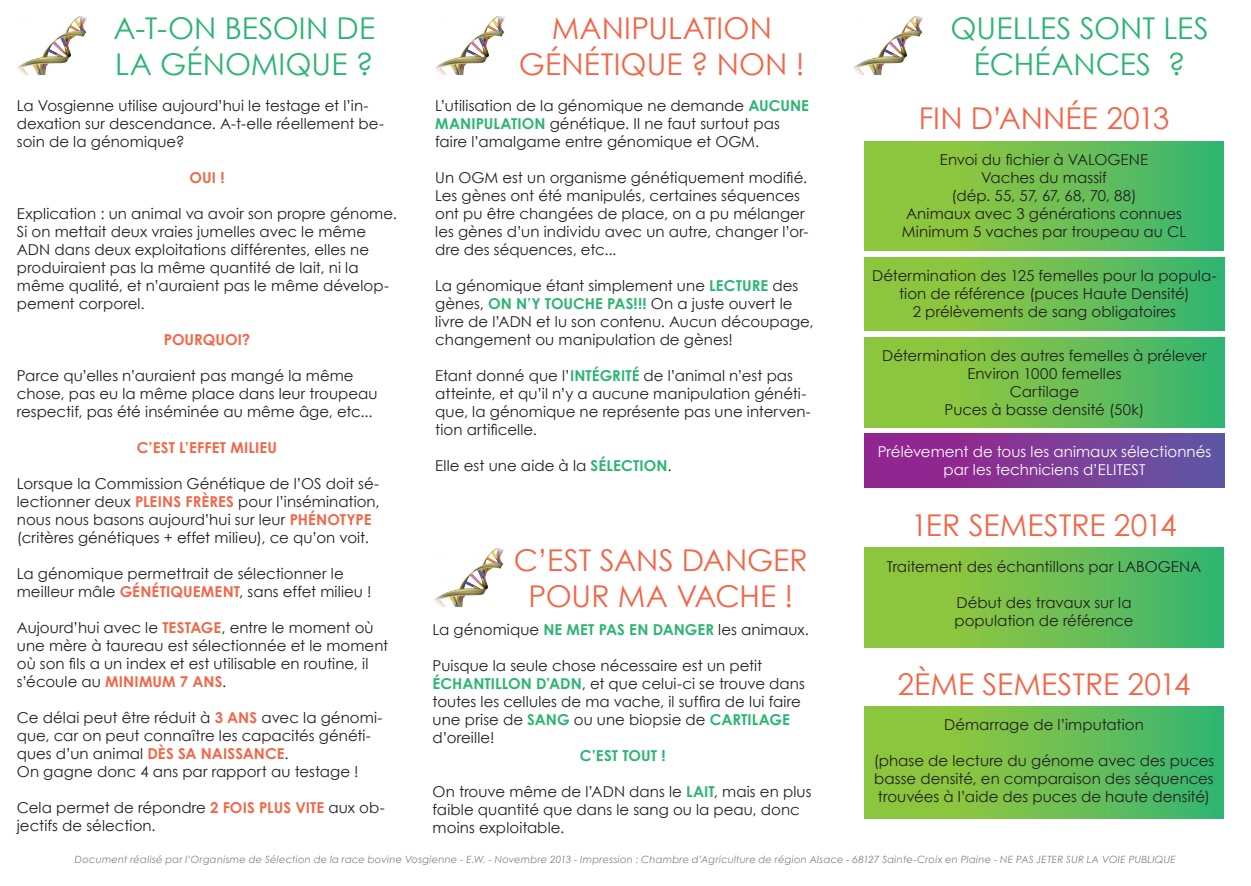
<style>
.page{position:relative;width:1251px;height:886px;background:#fff}
.page>*{position:absolute;margin:0;border:0;box-sizing:border-box;transform-origin:0 0}
.t1{font:30px/36px "Century Gothic";color:#f26648;text-align:center}
.t2{font:30px/36px "Century Gothic";letter-spacing:.005em;color:#2bb572}
.t3{font:15px/18px "Century Gothic";letter-spacing:.005em;color:#231f20}
.t4{font:15px/18px "Century Gothic";letter-spacing:.005em;color:#fff;text-align:center}
.t5{font:700 15px "Century Gothic";letter-spacing:-.005em;color:#f26648}
.t6{font:700 15px "Century Gothic";color:#2bb572}
.t7{font:italic 10px "Century Gothic";letter-spacing:.02em;color:#808285}
.s1{font-weight:700;color:#f26648}
.s2{font-weight:700;color:#2bb572}
.s3{font-weight:400;color:#231f20}
</style>
<div class="page">
<img style="left:17px;top:17px;width:71px;height:58px">
<img style="left:853px;top:17px;width:71px;height:58px">
<img style="left:435px;top:17px;width:71px;height:58px">
<img style="left:434px;top:549px;width:71px;height:58px">
<svg style="left:864px;top:141px;width:360px;height:109px"></svg>
<svg style="left:864px;top:257px;width:361px;height:73px"></svg>
<svg style="left:864px;top:337px;width:361px;height:90px"></svg>
<svg style="left:864px;top:706px;width:360px;height:113px"></svg>
<svg style="left:864px;top:548px;width:360px;height:99px"></svg>
<div style="left:864px;top:433px;width:361px;height:54px;background:linear-gradient(to right,#9b1e8b,#6257a3)"></div>
<h1 class="t2" style="left:113px;top:10px;width:263px">A-t-on besoin de la génomique</h1>
<h1 class="t2" style="left:356px;top:46px;width:19px">?</h1>
<p class="t3" style="left:17px;top:96px;width:369px">La Vosgienne utilise aujourd’hui le testage et l’in&shy;dexation sur descendance. A-t-elle réellement be&shy;soin de la génomique?</p>
<p class="t5" style="left:189px;top:168px;width:37px">OUI !</p>
<p class="t3" style="left:17px;top:204px;width:381px">Explication : un animal va avoir son propre génome.<br>Si on mettait deux vraies jumelles avec le même ADN dans deux exploitations différentes, elles ne produiraient pas la même quantité de lait, ni la même qualité, et n’auraient pas le même dévelop&shy;pement corporel.</p>
<p class="t5" style="left:164px;top:330px;width:50px">POU RQUOI</p>
<p class="t5" style="left:242px;top:330px;width:10px">?</p>
<p class="t3" style="left:17px;top:366px;width:362px">Parce qu’elles n’auraient pas mangé la même chose, pas eu la même place dans leur troupeau respectif, pas été inséminée au même âge, etc...</p>
<p class="t5" style="left:137px;top:438px;width:24px">C’EST</p>
<p class="t5" style="left:179px;top:438px;width:60px">L’EFFET MILIEU</p>
<p class="t3" style="left:17px;top:474px;width:364px">Lorsque la Commission Génétique de l’OS doit sé&shy;lectionner deux <span class="s1">PLEINS</span></p>
<p class="t3" style="left:17px;top:492px;width:364px;text-indent:169px"><span class="s1">FRÈRES</span> pour l’insémination, nous nous basons aujourd’hui sur leur <span class="s1">PHÉNOT</span></p>
<p class="t5" style="left:346px;top:510px;width:18px">YPE</p>
<p class="t3" style="left:17px;top:528px;width:354px">(critères génétiques + effet milieu), ce qu’on voit.</p>
<p class="t3" style="left:17px;top:564px;width:328px">La génomique permettrait de sélectionner le meilleur mâle <span class="s1">GÉNÉTIQUEMENT</span></p>
<p class="t3" style="left:239px;top:582px;width:134px">, sans effet milieu !</p>
<p class="t3" style="left:17px;top:618px;width:373px;text-indent:204px">, entre le moment où une mère à taureau est sélectionnée et le moment où son fils a un index et est utilisable en routine, il s’écoule au <span class="s1">MINIMUM</span></p>
<p class="t3" style="left:17px;top:618px;width:155px">Aujourd’hui avec le <span class="s1">TESTAGE</span></p>
<p class="t5" style="left:180px;top:672px;width:24px">7 ANS</p>
<p class="t3" style="left:222px;top:672px;width:6px">.</p>
<p class="t3" style="left:17px;top:708px;width:222px">Ce délai peut être réduit à <span class="s1">3 ANS</span></p>
<p class="t3" style="left:17px;top:708px;width:367px;text-indent:245px">avec la génomi&shy;que, car on peut connaître les capacités généti&shy;ques d’un animal <span class="s1">DÈS SA NAISSANCE</span></p>
<p class="t3" style="left:17px;top:744px;width:343px;text-indent:268px">.<br>On gagne donc 4 ans par rapport au testage !</p>
<p class="t3" style="left:17px;top:798px;width:222px">Cela permet de répondre <span class="s1">2 FOIS</span></p>
<p class="t5" style="left:259px;top:798px;width:9px">PLUS</p>
<p class="t5" style="left:295px;top:798px;width:8px">VITE</p>
<p class="t3" style="left:328px;top:798px;width:58px">aux ob-</p>
<p class="t3" style="left:17px;top:816px;width:140px">jectifs de sélection.</p>
<h1 class="t1" style="left:519px;top:10px;width:287px">MANIPULATION<br>GÉNÉTIQUE ? NON !</h1>
<p class="t3" style="left:435px;top:96px;width:325px">L’utilisation de la génomique ne demande <span class="s2">AUCUNE<br>MANIPULATION</span></p>
<p class="t3" style="left:435px;top:114px;width:346px;text-indent:114px">génétique. Il ne faut surtout pas faire l’amalgame entre génomique et OGM.</p>
<p class="t3" style="left:435px;top:168px;width:375px">Un OGM est un organisme génétiquement modifié.<br>Les gènes ont été manipulés, certaines séquences ont pu être changées de place, on a pu mélanger les gènes d’un individu avec un autre, changer l’or&shy;dre des séquences, etc...</p>
<p class="t3" style="left:435px;top:276px;width:283px">La génomique étant simplement une <span class="s2">LECTU</span></p>
<p class="t3" style="left:752px;top:276px;width:48px"><span class="s2">RE</span> des</p>
<p class="t6" style="left:435px;top:294px;width:121px"><span class="s3">gènes,</span> ON N ’Y TOUC</p>
<p class="t3" style="left:435px;top:294px;width:380px;text-indent:150px"><span class="s2">HE PAS!!!</span> On a juste ouvert le livre de l’ADN et lu son contenu. Aucun découpage, changement ou manipulation de gènes!</p>
<p class="t3" style="left:435px;top:366px;width:144px">Etant donné que l’<span class="s2">INTÉG</span></p>
<p class="t3" style="left:435px;top:366px;width:377px;text-indent:177px"><span class="s2">RITÉ</span> de l’animal n’est pas atteinte, et qu’il n’y a aucune manipulation généti&shy;que, la génomique ne représente pas une interven&shy;tion artificelle.</p>
<p class="t3" style="left:435px;top:456px;width:165px">Elle est une aide à la <span class="s2">SÉLECTION</span></p>
<p class="t3" style="left:667px;top:456px;width:6px">.</p>
<h1 class="t1" style="left:514px;top:542px;width:295px">C’EST SANS DANGER<br>POUR MA VACH E !</h1>
<p class="t3" style="left:433px;top:620px;width:145px">La génomique <span class="s2">NE MET</span></p>
<p class="t6" style="left:599px;top:620px;width:10px">PAS</p>
<p class="t6" style="left:629px;top:620px;width:35px">EN DANGE</p>
<p class="t3" style="left:705px;top:620px;width:105px"><span class="s2">R</span> les animaux.</p>
<p class="t3" style="left:433px;top:656px;width:331px">Puisque la seule chose nécessaire est un petit</p>
<p class="t6" style="left:433px;top:674px;width:40px">ÉCHANTILLON</p>
<p class="t3" style="left:433px;top:674px;width:374px;text-indent:103px"><span class="s2">D’ADN</span>, et que celui-ci se trouve dans toutes les cellules de ma vache, il suffira de lui faire une prise de <span class="s2">SANG</span></p>
<p class="t3" style="left:574px;top:710px;width:177px">ou une biopsie de <span class="s2">CARTILAGE</span></p>
<p class="t3" style="left:433px;top:728px;width:63px">d’oreille!</p>
<p class="t6" style="left:580px;top:746px;width:24px">C’EST</p>
<p class="t6" style="left:622px;top:746px;width:10px">TOUT</p>
<p class="t6" style="left:661px;top:746px;width:6px">!</p>
<p class="t3" style="left:433px;top:782px;width:262px">On trouve même de l’ADN dans le <span class="s2">LAIT</span></p>
<p class="t3" style="left:433px;top:782px;width:380px;text-indent:281px">, mais en plus faible quantité que dans le sang ou la peau, donc moins exploitable.</p>
<h1 class="t2" style="left:950px;top:10px;width:20px">quel</h1>
<h1 class="t2" style="left:1026px;top:10px;width:74px">LEs sont</h1>
<h1 class="t2" style="left:974px;top:10px;width:213px;text-align:right">les<br>ÉCH ÉANCES ?</h1>
<h1 class="t1" style="left:919px;top:100px;width:101px">fin d’année</h1>
<h1 class="t1" style="left:1106px;top:100px;width:65px">2013</h1>
<p class="t3" style="left:940px;top:150px;width:191px">Envoi du fichier à VALOGENE</p>
<p class="t3" style="left:981px;top:168px;width:127px">Vaches du massif</p>
<p class="t3" style="left:951px;top:186px;width:187px">(dép. 55, 57, 67, 68, 70, 88)</p>
<p class="t3" style="left:906px;top:204px;width:277px">Animaux avec 3 générations connues</p>
<p class="t3" style="left:902px;top:222px;width:286px">Minimum 5 vaches par troupeau au CL</p>
<p class="t3" style="left:872px;top:266px;width:346px;text-align:center">Détermination des 125 femelles pour la popula&shy;tion de référence (puces H aute Densité)<br>2 prélèvements de sang obligatoires</p>
<p class="t3" style="left:882px;top:346px;width:326px;text-align:center">Détermination des autres femelles à prélever<br>Environ 1000 femelles<br>Cartilage<br>Puces à basse densité (50k)</p>
<p class="t4" style="left:878px;top:442px;width:335px">Prélèvement de tous les animaux sélectionnés par les techniciens d’ELITEST</p>
<h1 class="t1" style="left:911px;top:506px;width:76px">1er semestre</h1>
<h1 class="t1" style="left:1114px;top:506px;width:64px">2014</h1>
<p class="t3" style="left:887px;top:557px;width:316px">Traitement des échantillons par LABOGENA</p>
<p class="t3" style="left:954px;top:593px;width:180px">Début des travaux sur la population de référence</p>
<h1 class="t1" style="left:897px;top:665px;width:294px">2ÈME SEMESTRE 2014</h1>
<p class="t3" style="left:944px;top:715px;width:201px">Démarrage de l’imputation</p>
<p class="t3" style="left:874px;top:751px;width:342px;text-align:justify">(phase de lecture du génome avec des puces basse densité, en comparaison des séquences trouvées à l’aide des puces de haute densité)</p>
<p class="t7" style="left:75px;top:853px;width:1102px">Document réalisé par l’Organisme de Sélection de la race bovine Vosgienne - E.W. - Novembre 2013 - Impression : Chambre d’Agriculture de région Alsace - 68127 Sainte-Croix en Plaine - NE PAS JETER SUR LA VOIE PUBLIQUE</p>
</div>
